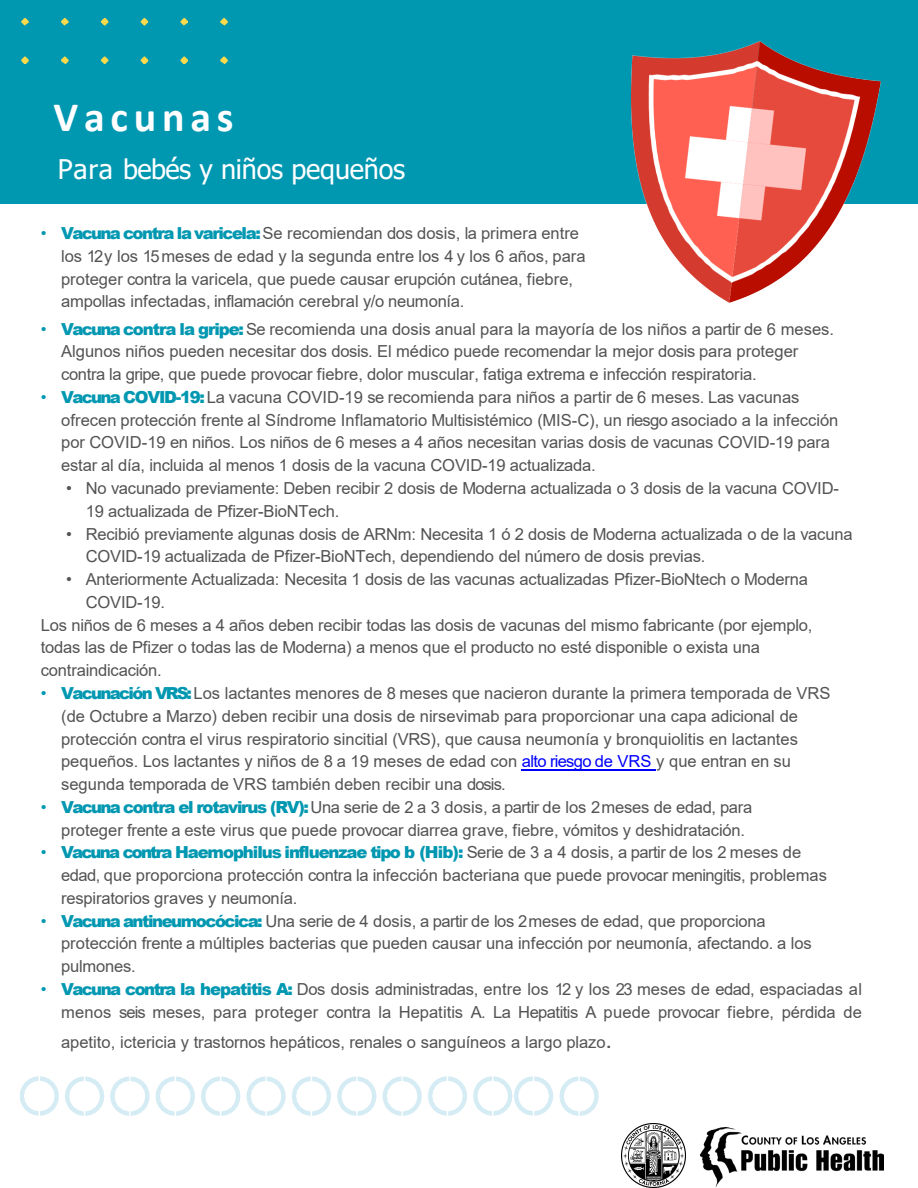
<style>
.page{position:relative;width:918px;height:1188px;background:#fff}
.page>*{position:absolute;margin:0;border:0;box-sizing:border-box;transform-origin:0 0}
.t1{font:700 42px "Calibri";letter-spacing:.135em;color:#fff}
.t2{font:27px "Tahoma";letter-spacing:-.005em;color:#fff}
.t3{font:16.5px/22.8px "Arial";letter-spacing:-.005em;color:#535353}
.s1{color:#0097b1}
.s2{font-weight:900;color:#0097b1}
.s3{color:#00f}
.s4{font-size:24px}
</style>
<div class="page">
<hr style="left:522px;top:769px;width:134px;height:1px;background:#00f">
<img style="left:701px;top:1128px;width:182px;height:58px">
<img style="left:621px;top:1123px;width:64px;height:64px">
<svg style="left:20px;top:1076px;width:39px;height:40px"></svg>
<svg style="left:65px;top:1076px;width:39px;height:40px"></svg>
<svg style="left:110px;top:1076px;width:40px;height:40px"></svg>
<svg style="left:156px;top:1076px;width:39px;height:40px"></svg>
<svg style="left:201px;top:1076px;width:39px;height:40px"></svg>
<svg style="left:246px;top:1076px;width:40px;height:40px"></svg>
<svg style="left:292px;top:1076px;width:39px;height:40px"></svg>
<svg style="left:337px;top:1076px;width:39px;height:40px"></svg>
<svg style="left:383px;top:1076px;width:39px;height:40px"></svg>
<svg style="left:428px;top:1076px;width:39px;height:40px"></svg>
<svg style="left:473px;top:1076px;width:80px;height:40px"></svg>
<svg style="left:559px;top:1076px;width:40px;height:40px"></svg>
<div style="left:0;top:1px;width:918px;height:203px;background:#0097b1"></div>
<svg style="left:21px;top:18px;width:8px;height:8px"></svg>
<svg style="left:61px;top:18px;width:8px;height:8px"></svg>
<svg style="left:101px;top:18px;width:7px;height:8px"></svg>
<svg style="left:141px;top:18px;width:7px;height:8px"></svg>
<svg style="left:181px;top:18px;width:7px;height:8px"></svg>
<svg style="left:220px;top:18px;width:8px;height:8px"></svg>
<svg style="left:21px;top:57px;width:8px;height:7px"></svg>
<svg style="left:61px;top:57px;width:8px;height:7px"></svg>
<svg style="left:101px;top:57px;width:7px;height:7px"></svg>
<svg style="left:141px;top:57px;width:7px;height:7px"></svg>
<svg style="left:181px;top:57px;width:7px;height:7px"></svg>
<svg style="left:220px;top:57px;width:8px;height:7px"></svg>
<img style="left:632px;top:41px;width:248px;height:262px">
<h2 class="t1" style="left:53px;top:88px;width:182px">Vacunas</h2>
<h2 class="t2" style="left:58px;top:151px;width:349px">Para bebés y niños pequeños</h2>
<p class="t3" style="left:61px;top:222px;width:526px;text-indent:-20px"><span class="s1">•</span> <span class="s2">Vacunacontra la varicela:</span> Se recomiendan dos dosis, la primera entre los 12 y los 15 meses de edad y la segunda entre los 4 y los 6 años, para proteger contra la varicela, que puede causar erupción cutánea, fiebre, ampollas infectadas, inflamación cerebral y/o neumonía.</p>
<p class="t3" style="left:61px;top:317px;width:775px;text-indent:-20px"><span class="s1">•</span> <span class="s2">Vacuna contra la gripe:</span> Se recomienda una dosis anual para la mayoría de los niños a partir de 6 meses.<br>Algunos niños pueden necesitar dos dosis. El médico puede recomendar la mejor dosis para proteger contra la gripe, que puede provocar fiebre, dolor muscular, fatiga extrema e infección respiratoria.</p>
<p class="t3" style="left:61px;top:386px;width:779px;text-indent:-20px"><span class="s1">•</span> <span class="s2">Vacuna COVID-19:</span> La vacuna COVID-19 se recomienda para niños a partir de 6 meses. Las vacunas ofrecen protección frente al Síndrome Inflamatorio Multisistémico (MIS-C), un riesgo asociado a la infección por COVID-19 en niños. Los niños de 6 meses a 4 años necesitan varias dosis de vacunas COVID-19 para estar al día, incluida al menos 1 dosis de la vacuna COVID-19 actualizada.</p>
<p class="t3" style="left:86px;top:477px;width:755px;text-indent:-20px">• No vacunado previamente: Deben recibir 2 dosis de Moderna actualizada o 3 dosis de la vacuna COVID-<br>19 actualizada de Pfizer-BioNTech.</p>
<p class="t3" style="left:86px;top:522px;width:768px;text-indent:-20px">• Recibió previamente algunas dosis de ARNm: Necesita 1 ó 2 dosis de Moderna actualizada o de la vacuna<br>COVID-19 actualizada de Pfizer-BioNTech, dependiendo del número de dosis previas.</p>
<p class="t3" style="left:86px;top:568px;width:724px;text-indent:-20px">• Anteriormente Actualizada: Necesita 1 dosis de las vacunas actualizadas Pfizer-BioNtech o Moderna<br>COVID-19.</p>
<p class="t3" style="left:41px;top:613px;width:773px">Los niños de 6 meses a 4 años deben recibir todas las dosis de vacunas del mismo fabricante (por ejemplo, todas las de Pfizer o todas las de Moderna) a menos que el producto no esté disponible o exista una contraindicación.</p>
<p class="t3" style="left:61px;top:682px;width:771px;text-indent:-20px"><span class="s1">•</span> <span class="s2">VacunaciónVRS:</span> Los lactantes menores de 8 meses que nacieron durante la primera temporada de VRS (de Octubre a Marzo) deben recibir una dosis de nirsevimab para proporcionar una capa adicional de protección contra el virus respiratorio sincitial (VRS), que causa neumonía y bronquiolitis en lactantes pequeños. Los lactantes y niños de 8 a 19 meses de edad con <span class="s3">alto riesgo de VRS</span> y que entran en su segunda temporada de VRS también deben recibir una dosis.</p>
<p class="t3" style="left:61px;top:795px;width:693px;text-indent:-20px"><span class="s1">•</span> <span class="s2">Vacuna contra el rotavirus (RV):</span> Una serie de 2 a 3 dosis, a partir de los 2 meses de edad, para proteger frente a este virus que puede provocar diarrea grave, fiebre, vómitos y deshidratación.</p>
<p class="t3" style="left:61px;top:841px;width:767px;text-indent:-20px"><span class="s1">•</span> <span class="s2">Vacuna contra Haemophilus influenzae tipo b (Hib):</span> Serie de 3 a 4 dosis, a partir de los 2 meses de edad, que proporciona protección contra la infección bacteriana que puede provocar meningitis, problemas respiratorios graves y neumonía.</p>
<p class="t3" style="left:61px;top:909px;width:752px;text-indent:-20px"><span class="s1">•</span> <span class="s2">Vacuna antineumocócica:</span> Una serie de 4 dosis, a partir de los 2 meses de edad, que proporciona protección frente a múltiples bacterias que pueden causar una infección por neumonía, afectando. a los pulmones.</p>
<p class="t3" style="left:41px;top:978px;width:823px;text-align:right"><span class="s1">•</span> <span class="s2">Vacuna contra la hepatitis A:</span> Dos dosis administradas, entre los 12 y los 23 meses de edad, espaciadas al menos seis meses, para proteger contra la Hepatitis A. La Hepatitis A puede provocar fiebre, pérdida de</p>
<p class="t3" style="left:61px;top:1031px;width:553px">apetito, ictericia y trastornos hepáticos, renales o sanguíneos a largo plazo<span class="s4">.</span></p>
</div>
